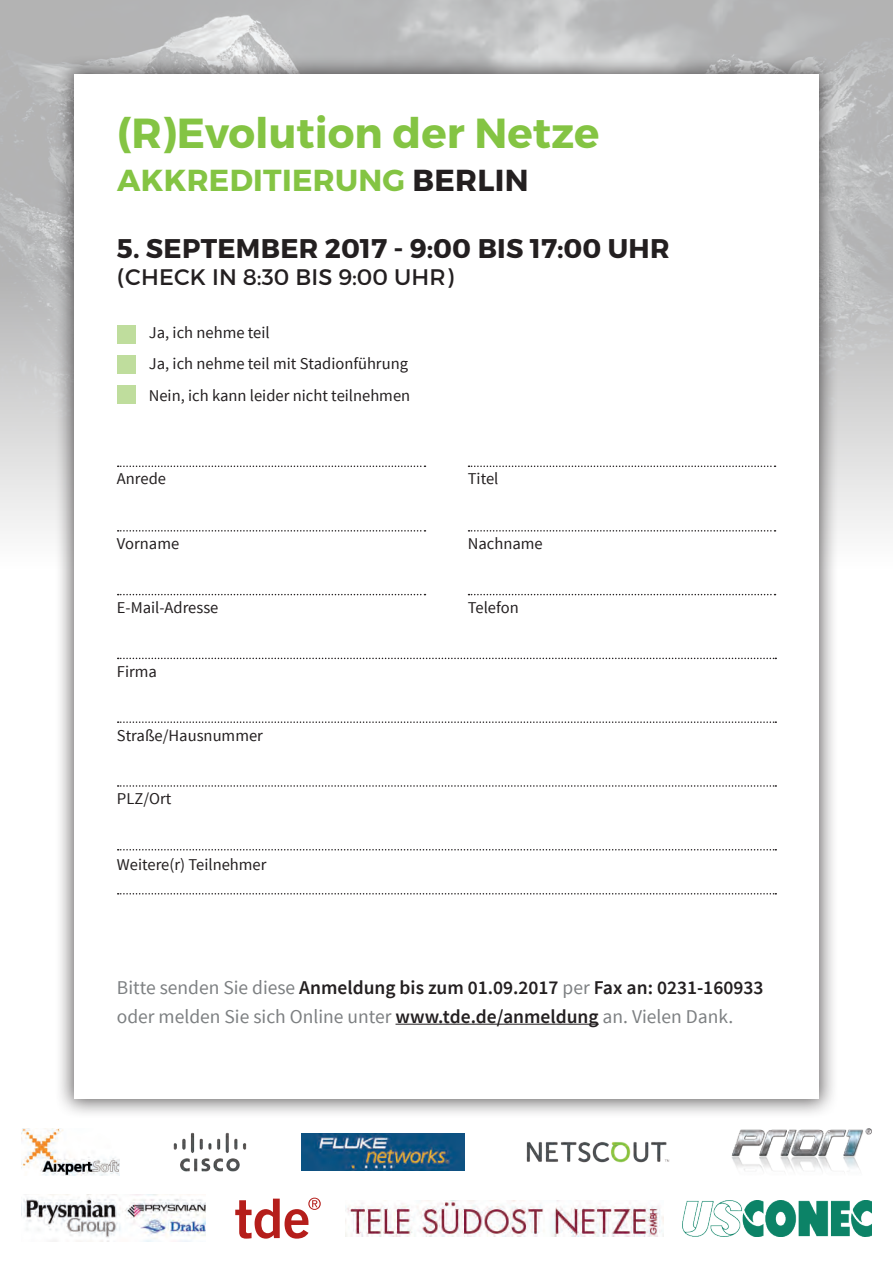
<style>
.page{position:relative;width:893px;height:1263px;background:#fff}
.page>*{position:absolute;margin:0;border:0;box-sizing:border-box;transform-origin:0 0}
.t1{font:700 42px "Montserrat";color:#84c443}
.t2{font:700 30.3px "Montserrat";letter-spacing:.01em;color:#84c443}
.t3{font:700 27px "Montserrat";letter-spacing:.01em;color:#231f20}
.t4{font:22.5px "Montserrat";letter-spacing:.01em;color:#231f20}
.t5{font:19.5px/28.5px "Source Sans Pro";color:#7d8082}
.t6{font:16.5px/31.5px "Source Sans Pro";color:#231f20}
.s1{color:#231f20}
.s2{font-weight:600;color:#231f20}
</style>
<div class="page">
<img style="left:0;top:0;width:893px;height:234px">
<div style="left:0;top:234px;width:893px;height:351px;background:linear-gradient(to bottom,#afafb1,#fff)"></div>
<div style="left:54px;top:54px;width:784px;height:1065px;background:#231f20;opacity:.7"></div>
<div style="left:74px;top:74px;width:745px;height:1025px;background:#fff"></div>
<img style="left:346px;top:1200px;width:317px;height:36px">
<img style="left:682px;top:1200px;width:190px;height:36px">
<img style="left:21px;top:1128px;width:98px;height:47px">
<img style="left:173px;top:1132px;width:74px;height:40px">
<img style="left:21px;top:1194px;width:185px;height:48px">
<svg style="left:235px;top:1197px;width:86px;height:41px"></svg>
<img style="left:731px;top:1129px;width:141px;height:43px">
<img style="left:301px;top:1133px;width:163px;height:37px">
<img style="left:526px;top:1142px;width:144px;height:21px">
<hr style="left:395px;top:1024px;width:204px;height:1px;background:#231f20">
<div style="left:117px;top:325px;width:18px;height:19px;background:#bfdd9d"></div>
<div style="left:117px;top:355px;width:18px;height:19px;background:#bfdd9d"></div>
<div style="left:117px;top:386px;width:18px;height:18px;background:#bfdd9d"></div>
<svg style="left:118px;top:530px;width:307px;height:2px"></svg>
<svg style="left:468px;top:530px;width:307px;height:2px"></svg>
<svg style="left:118px;top:785px;width:658px;height:2px"></svg>
<svg style="left:118px;top:849px;width:658px;height:1px"></svg>
<svg style="left:118px;top:893px;width:658px;height:1px"></svg>
<svg style="left:118px;top:465px;width:307px;height:2px"></svg>
<svg style="left:468px;top:465px;width:307px;height:2px"></svg>
<svg style="left:118px;top:594px;width:307px;height:1px"></svg>
<svg style="left:468px;top:594px;width:307px;height:1px"></svg>
<svg style="left:118px;top:721px;width:658px;height:2px"></svg>
<svg style="left:118px;top:658px;width:658px;height:1px"></svg>
<h1 class="t1" style="left:117px;top:107px;width:484px">(R)Evolution der Netze</h1>
<h2 class="t2" style="left:117px;top:162px;width:413px">AKKREDITIERUNG <span class="s1">BERLIN</span></h2>
<h3 class="t3" style="left:117px;top:232px;width:554px">5. SEPTEMBER 2017 - 9:00 BIS 17:00 UHR</h3>
<h3 class="t4" style="left:117px;top:263px;width:338px">(CHECK IN 8:30 BIS 9:00 UHR)</h3>
<p class="t6" style="left:149px;top:317px;width:263px">Ja, ich nehme teil<br>Ja, ich nehme teil mit Stadionführung<br>Nein, ich kann leider nicht teilnehmen</p>
<p class="t6" style="left:117px;top:463px;width:51px">Anrede</p>
<p class="t6" style="left:468px;top:463px;width:32px">Titel</p>
<p class="t6" style="left:117px;top:528px;width:64px">Vorname</p>
<p class="t6" style="left:468px;top:528px;width:76px">Nachname</p>
<p class="t6" style="left:117px;top:592px;width:103px">E-Mail-Adresse</p>
<p class="t6" style="left:468px;top:592px;width:52px">Telefon</p>
<p class="t6" style="left:117px;top:656px;width:42px">Firma</p>
<p class="t6" style="left:117px;top:720px;width:147px">Straße/Hausnummer</p>
<p class="t6" style="left:117px;top:783px;width:56px">PLZ/Ort</p>
<p class="t6" style="left:117px;top:849px;width:151px">Weitere(r) Teilnehmer</p>
<p class="t5" style="left:117px;top:974px;width:648px">Bitte senden Sie diese <span class="s2">Anmeldung bis zum 01.09.2017</span> per <span class="s2">Fax an: 0231-160933 </span>oder melden Sie sich Online unter <span class="s2">www.tde.de/anmeldung</span> an. Vielen Dank.</p>
</div>
